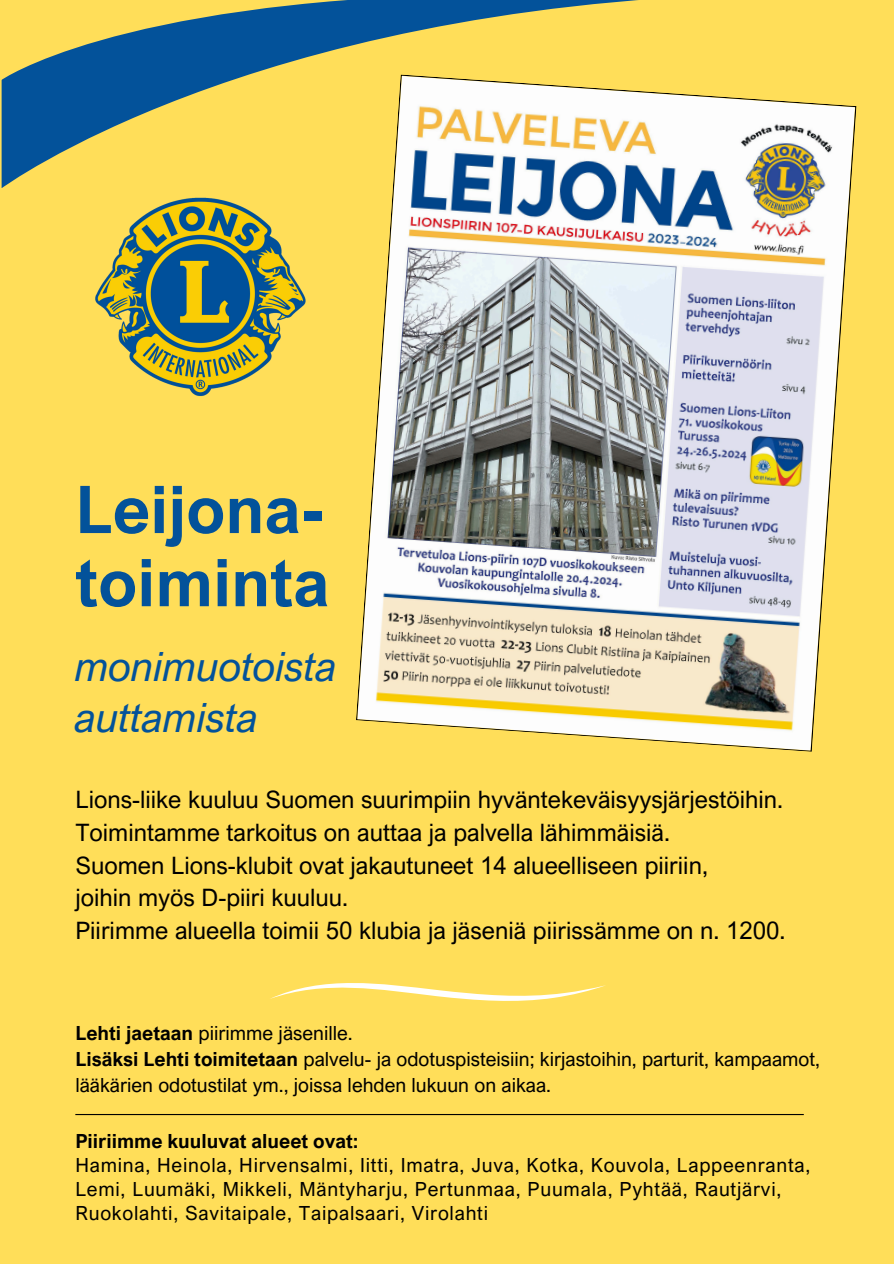
<style>
.page{position:relative;width:894px;height:1264px;background:#fff}
.page>*{position:absolute;margin:0;border:0;box-sizing:border-box;transform-origin:0 0}
.t1{font:700 65.85px/73.2px "Arial Nova";color:#03529a}
.t2{font:italic 40.35px/50.7px "Arial Nova";color:#03529a}
.t3{font:24px/32.7px "Arial Nova";color:#000}
.t4{font:19.5px/23.7px "Arial Nova";letter-spacing:.04em;color:#000}
.t5{font:19.5px/25.8px "Arial Nova";color:#000}
.t6{font:700 19.5px "Arial Nova";color:#000}
.s1{font-weight:700}
</style>
<div class="page">
<div style="left:0;top:0;width:893px;height:1263px;background:#ffde59"></div>
<img style="left:95px;top:197px;width:211px;height:200px">
<hr style="left:75px;top:1113px;width:728px;height:2px;background:#000">
<svg style="left:2px;top:0;width:637px;height:188px"></svg>
<svg style="left:1px;top:0;width:464px;height:80px"></svg>
<svg style="left:270px;top:983px;width:336px;height:18px"></svg>
<img style="left:356px;top:74px;width:500px;height:677px">
<h1 class="t1" style="left:75px;top:471px;width:255px">Leijona&shy;toiminta</h1>
<p class="t2" style="left:75px;top:640px;width:263px">monimuotoista auttamista</p>
<p class="t3" style="left:75px;top:783px;width:711px">Lions-liike kuuluu Suomen suurimpiin hyväntekeväisyysjärjestöihin.<br>Toimintamme tarkoitus on auttaa ja palvella lähimmäisiä.<br>Suomen Lions-klubit ovat jakautuneet 14 alueelliseen piiriin,<br>joihin myös D-piiri kuuluu.<br>Piirimme alueella toimii 50 klubia ja jäseniä piirissämme on n. 1200.</p>
<p class="t5" style="left:75px;top:1019px;width:279px"><span class="s1">Lehti jaetaan</span> piirimme jäsenille.</p>
<p class="t5" style="left:75px;top:1045px;width:746px"><span class="s1">Lisäksi Lehti toimitetaan</span> palvelu- ja odotuspisteisiin; kirjastoihin, parturit, kampaamot, lääkärien odotustilat ym., joissa lehden lukuun on aikaa.</p>
<h2 class="t6" style="left:75px;top:1128px;width:285px">Piiriimme kuuluvat alueet ovat:</h2>
<h3 class="t4" style="left:75px;top:1153px;width:736px">Hamina, Heinola, Hirvensalmi, Iitti, Imatra, Juva, Kotka, Kouvola, Lappeenranta,<br>Lemi, Luumäki, Mikkeli, Mäntyharju, Pertunmaa, Puumala, Pyhtää, Rautjärvi,<br>Ruokolahti, Savitaipale, Taipalsaari, Virolahti</h3>
</div>
